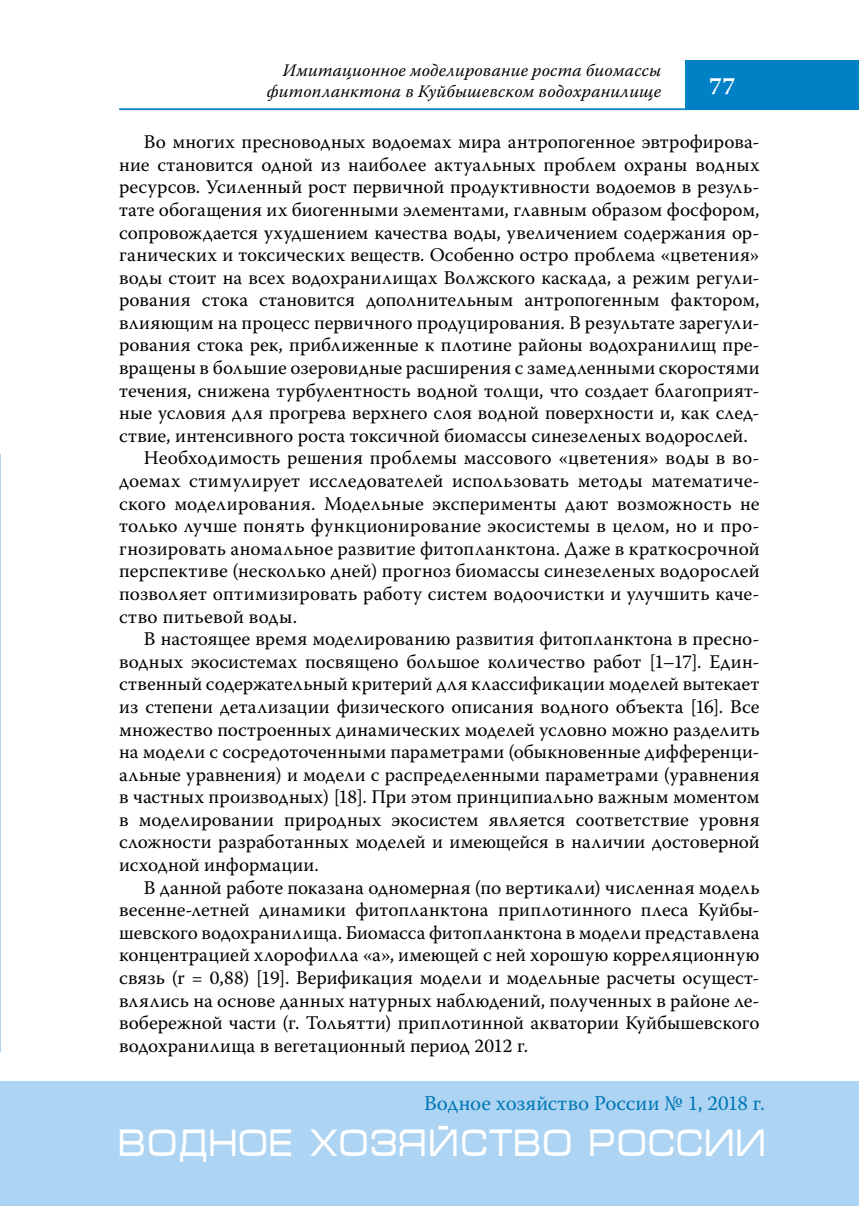
<style>
.page{position:relative;width:859px;height:1206px;background:#fff}
.page>*{position:absolute;margin:0;border:0;box-sizing:border-box;transform-origin:0 0}
.t1{font:38.5px "Micra";color:#fff;scale:.81 1}
.t2{font:700 24.5px "Warnock Pro";color:#fff}
.t3{font:21px "Warnock Pro";color:#0077b6}
.t4{font:19.25px "Warnock Pro";letter-spacing:.005em;color:#000}
.t5{font:italic 17.5px/21px "Warnock Pro";letter-spacing:.01em;color:#000;text-align:right}
</style>
<div class="page">
<hr style="left:119px;top:108px;width:739px;height:2px;background:#0080c5">
<div style="left:685px;top:60px;width:173px;height:50px;background:#0080c5"></div>
<div style="left:0;top:1081px;width:858px;height:124px;background:#add4f3"></div>
<hr style="left:0;top:454px;width:1px;height:598px;background:#add4f3">
<p class="t5" style="left:267px;top:60px;width:395px">Имитационное моделирование роста биомассы фитопланктона в Куйбышевском водохранилище</p>
<p class="t2" style="left:708px;top:71px;width:28px">77</p>
<p class="t4" style="left:144px;top:130px;width:617px">Во многих пресноводных водоемах мира антропогенное эвтрофирова-</p>
<p class="t4" style="left:119px;top:153px;width:641px">ние становится одной из наиболее актуальных проблем охраны водных</p>
<p class="t4" style="left:119px;top:175px;width:641px">ресурсов. Усиленный рост первичной продуктивности водоемов в резуль-</p>
<p class="t4" style="left:119px;top:198px;width:641px">тате обогащения их биогенными элементами, главным образом фосфором,</p>
<p class="t4" style="left:119px;top:221px;width:641px">сопровождается ухудшением качества воды, увеличением содержания ор-</p>
<p class="t4" style="left:119px;top:243px;width:641px">ганических и токсических веществ. Особенно остро проблема «цветения»</p>
<p class="t4" style="left:119px;top:266px;width:641px">воды стоит на всех водохранилищах Волжского каскада, а режим регули-</p>
<p class="t4" style="left:119px;top:288px;width:641px">рования стока становится дополнительным антропогенным фактором,</p>
<p class="t4" style="left:119px;top:311px;width:641px">влияющим на процесс первичного продуцирования. В результате зарегули-</p>
<p class="t4" style="left:119px;top:333px;width:641px">рования стока рек, приближенные к плотине районы водохранилищ пре-</p>
<p class="t4" style="left:119px;top:356px;width:641px">вращены в большие озеровидные расширения с замедленными скоростями</p>
<p class="t4" style="left:119px;top:379px;width:641px">течения, снижена турбулентность водной толщи, что создает благоприят-</p>
<p class="t4" style="left:119px;top:401px;width:641px">ные условия для прогрева верхнего слоя водной поверхности и, как след-</p>
<p class="t4" style="left:119px;top:424px;width:630px">ствие, интенсивного роста токсичной биомассы синезеленых водорослей.</p>
<p class="t4" style="left:144px;top:446px;width:617px">Необходимость решения проблемы массового «цветения» воды в во-</p>
<p class="t4" style="left:119px;top:469px;width:641px">доемах стимулирует исследователей использовать методы математиче-</p>
<p class="t4" style="left:119px;top:491px;width:641px">ского моделирования. Модельные эксперименты дают возможность не</p>
<p class="t4" style="left:119px;top:514px;width:641px">только лучше понять функционирование экосистемы в целом, но и про-</p>
<p class="t4" style="left:119px;top:537px;width:641px">гнозировать аномальное развитие фитопланктона. Даже в краткосрочной</p>
<p class="t4" style="left:119px;top:559px;width:641px">перспективе (несколько дней) прогноз биомассы синезеленых водорослей</p>
<p class="t4" style="left:119px;top:582px;width:641px">позволяет оптимизировать работу систем водоочистки и улучшить каче-</p>
<p class="t4" style="left:119px;top:604px;width:179px">ство питьевой воды.</p>
<p class="t4" style="left:144px;top:627px;width:617px">В настоящее время моделированию развития фитопланктона в пресно-</p>
<p class="t4" style="left:119px;top:650px;width:641px">водных экосистемах посвящено большое количество работ [1–17]. Един-</p>
<p class="t4" style="left:119px;top:672px;width:641px">ственный содержательный критерий для классификации моделей вытекает</p>
<p class="t4" style="left:119px;top:695px;width:641px">из степени детализации физического описания водного объекта [16]. Все</p>
<p class="t4" style="left:119px;top:717px;width:641px">множество построенных динамических моделей условно можно разделить</p>
<p class="t4" style="left:119px;top:740px;width:641px">на модели с сосредоточенными параметрами (обыкновенные дифференци-</p>
<p class="t4" style="left:119px;top:762px;width:641px">альные уравнения) и модели с распределенными параметрами (уравнения</p>
<p class="t4" style="left:119px;top:785px;width:641px">в частных производных) [18]. При этом принципиально важным моментом</p>
<p class="t4" style="left:119px;top:808px;width:641px">в моделировании природных экосистем является соответствие уровня</p>
<p class="t4" style="left:119px;top:830px;width:641px">сложности разработанных моделей и имеющейся в наличии достоверной</p>
<p class="t4" style="left:119px;top:853px;width:201px">исходной информации.</p>
<p class="t4" style="left:144px;top:875px;width:617px">В данной работе показана одномерная (по вертикали) численная модель</p>
<p class="t4" style="left:119px;top:898px;width:641px">весенне-летней динамики фитопланктона приплотинного плеса Куйбы-</p>
<p class="t4" style="left:119px;top:920px;width:641px">шевского водохранилища. Биомасса фитопланктона в модели представлена</p>
<p class="t4" style="left:119px;top:943px;width:641px">концентрацией хлорофилла «а», имеющей с ней хорошую корреляционную</p>
<p class="t4" style="left:119px;top:966px;width:641px">связь (r = 0,88) [19]. Верификация модели и модельные расчеты осущест-</p>
<p class="t4" style="left:119px;top:988px;width:641px">влялись на основе данных натурных наблюдений, полученных в районе ле-</p>
<p class="t4" style="left:119px;top:1011px;width:641px">вобережной части (г. Тольятти) приплотинной акватории Куйбышевского</p>
<p class="t4" style="left:119px;top:1033px;width:410px">водохранилища в вегетационный период 2012 г.</p>
<p class="t3" style="left:424px;top:1090px;width:342px">Водное хозяйство России № 1, 2018 г.</p>
<h1 class="t1" style="left:119px;top:1122px;width:801px">ВОДНОЕ ХОЗЯЙСТВО РОССИИ</h1>
</div>
